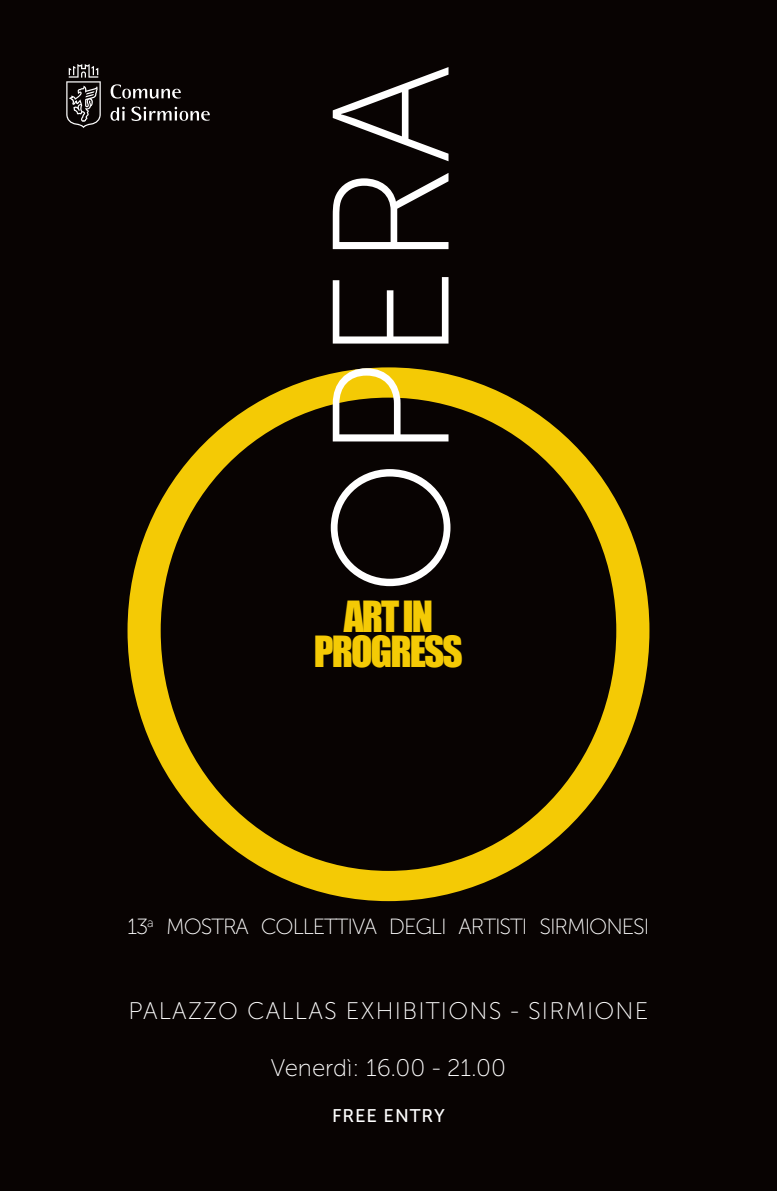
<style>
.page{position:relative;width:777px;height:1191px;background:#080302}
.page>*{position:absolute;margin:0;border:0;box-sizing:border-box;transform-origin:0 0}
.t1{font:165.3px "Museo Sans 100";color:#fff}
.t2{font:39.4px/35.2px "Impact";letter-spacing:-.05em;color:#f4ca05;text-align:center}
.t3{font:24px "Museo Sans 100";letter-spacing:.05em;color:#fff}
.t4{font:24px "Museo Sans 100";color:#fff}
.t5{font:22px "Museo Sans 100";letter-spacing:-.05em;color:#fff}
.t6{font:18.3px "Museo Sans 500";letter-spacing:.05em;color:#fff}
</style>
<div class="page">
<svg style="left:127px;top:367px;width:522px;height:534px;background:#312502"></svg>
<svg style="left:66px;top:64px;width:144px;height:64px;background:#282423"></svg>
<h1 class="t1" style="left:304px;top:596px;width:533px;rotate:-90deg">OPERA</h1>
<h2 class="t2" style="left:314px;top:598px;width:150px">ART IN<br>PROGRESS</h2>
<p class="t5" style="left:127px;top:914px;width:523px">13<sup>a</sup> MOSTRA COLLETTIVA DEGLI ARTISTI SIRMIONESI</p>
<p class="t3" style="left:128px;top:998px;width:521px">PALAZZO CALLAS EXHIBITIONS - SIRMIONE</p>
<p class="t4" style="left:271px;top:1055px;width:237px">Venerdì: 16.00 - 21.00</p>
<p class="t6" style="left:332px;top:1106px;width:114px">FREE ENTRY</p>
</div>
